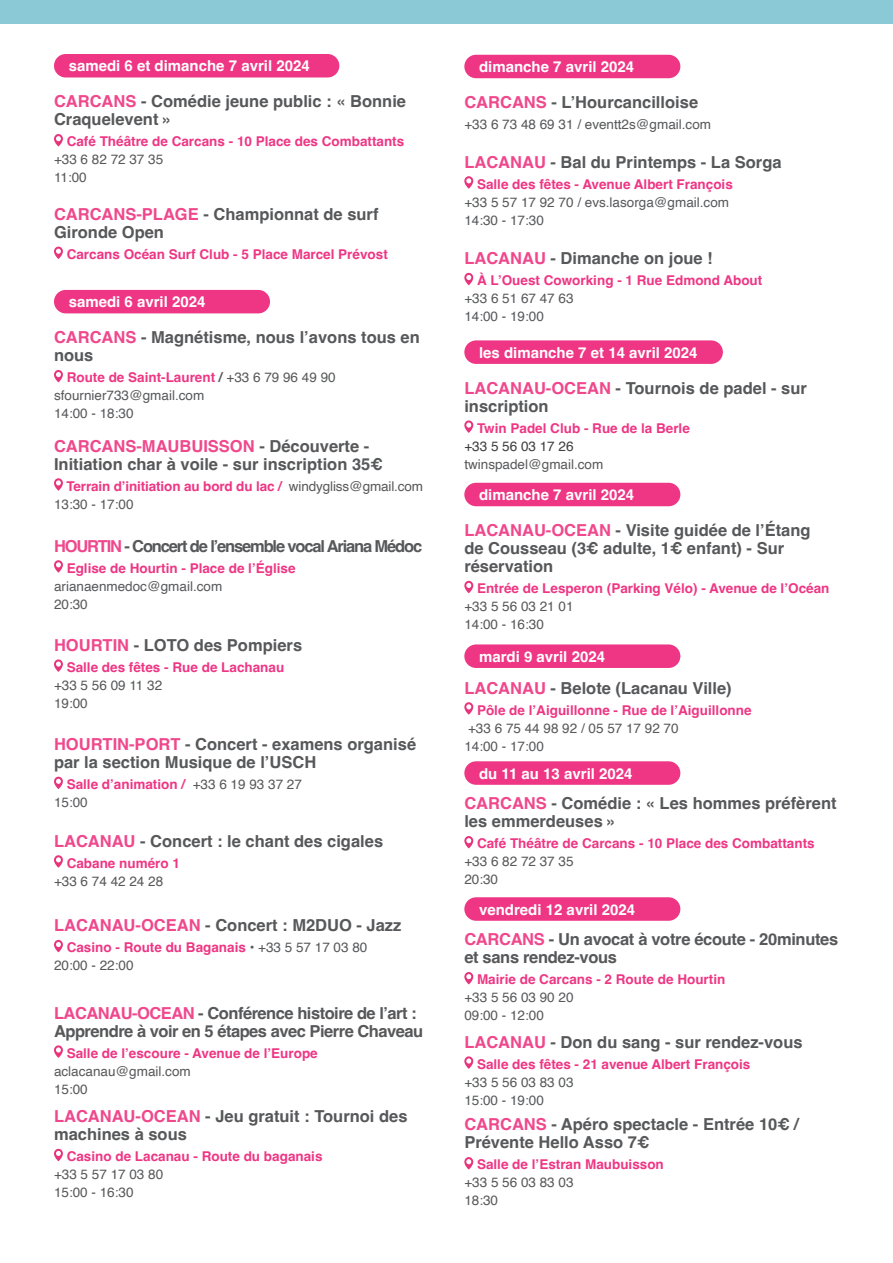
<style>
.page{position:relative;width:893px;height:1263px;background:#fff}
.page>*{position:absolute;margin:0;border:0;box-sizing:border-box;transform-origin:0 0}
.t1{font:700 16.5px/18px "Helvetica";color:#57585a}
.t2{font:700 16.5px/18px "Helvetica";letter-spacing:-.03em;color:#57585a}
.t3{font:700 16.5px/18px "Helvetica";letter-spacing:-.02em;color:#57585a}
.t4{font:700 16.5px "Helvetica";letter-spacing:-.07em;color:#57585a}
.t5{font:700 15px "Helvetica";color:#fff}
.t6{font:700 13.5px/18px "Helvetica";color:#ee3684}
.t7{font:13.5px/18px "Helvetica";color:#57585a}
.t8{font:13.5px "Helvetica";color:#3e3e3f}
.s1{color:#ef488c}
.s2{font-weight:400;color:#57585a}
.s3{font-weight:700;color:#ee3684}
.s4{font-weight:700}
.s5{color:#57585a}
</style>
<div class="page">
<svg style="left:54px;top:134px;width:9px;height:12px"></svg>
<div style="left:54px;top:54px;width:285px;height:23px;background:#ee3684;border-radius:12px"></div>
<svg style="left:54px;top:370px;width:9px;height:12px"></svg>
<div style="left:54px;top:290px;width:216px;height:23px;background:#ee3684;border-radius:12px"></div>
<svg style="left:54px;top:478px;width:9px;height:13px"></svg>
<svg style="left:54px;top:246px;width:9px;height:13px"></svg>
<svg style="left:54px;top:560px;width:9px;height:13px"></svg>
<svg style="left:54px;top:659px;width:9px;height:13px"></svg>
<svg style="left:54px;top:776px;width:9px;height:13px"></svg>
<svg style="left:54px;top:855px;width:9px;height:13px"></svg>
<svg style="left:54px;top:939px;width:9px;height:13px"></svg>
<svg style="left:54px;top:1045px;width:9px;height:13px"></svg>
<svg style="left:54px;top:1148px;width:9px;height:13px"></svg>
<div style="left:464px;top:55px;width:216px;height:23px;background:#ee3684;border-radius:12px"></div>
<svg style="left:464px;top:176px;width:9px;height:13px"></svg>
<svg style="left:464px;top:272px;width:9px;height:13px"></svg>
<svg style="left:464px;top:420px;width:9px;height:13px"></svg>
<div style="left:464px;top:340px;width:259px;height:24px;background:#ee3684;border-radius:12px"></div>
<svg style="left:464px;top:580px;width:9px;height:13px"></svg>
<div style="left:464px;top:483px;width:216px;height:23px;background:#ee3684;border-radius:12px"></div>
<svg style="left:464px;top:702px;width:9px;height:13px"></svg>
<div style="left:464px;top:644px;width:216px;height:24px;background:#ee3684;border-radius:12px"></div>
<svg style="left:464px;top:836px;width:9px;height:12px"></svg>
<div style="left:464px;top:761px;width:216px;height:24px;background:#ee3684;border-radius:12px"></div>
<svg style="left:464px;top:972px;width:9px;height:12px"></svg>
<div style="left:464px;top:897px;width:216px;height:24px;background:#ee3684;border-radius:12px"></div>
<svg style="left:464px;top:1056px;width:9px;height:13px"></svg>
<svg style="left:464px;top:1157px;width:9px;height:12px"></svg>
<div style="left:0;top:0;width:893px;height:24px;background:#8bc9d7"></div>
<p class="t5" style="left:69px;top:57px;width:242px">samedi 6 et dimanche 7 avril 2024</p>
<p class="t1" style="left:54px;top:94px;width:354px"><span class="s1">CARCANS</span> - Comédie jeune public : « Bonnie<br>Craquelevent »</p>
<p class="t6" style="left:54px;top:134px;width:352px;text-indent:13px">Café Théâtre de Carcans - 10 Place des Combattants <span class="s2">+33 6 82 72 37 35</span></p>
<p class="t7" style="left:54px;top:169px;width:34px">11:00</p>
<p class="t1" style="left:54px;top:207px;width:326px"><span class="s1">CARCANS-PLAGE</span> - Championnat de surf<br>Gironde Open</p>
<p class="t6" style="left:67px;top:247px;width:323px">Carcans Océan Surf Club - 5 Place Marcel Prévost</p>
<p class="t5" style="left:69px;top:293px;width:138px">samedi 6 avril 2024</p>
<p class="t1" style="left:54px;top:330px;width:367px"><span class="s1">CARCANS</span> - Magnétisme, nous l’avons tous en nous</p>
<p class="t7" style="left:54px;top:369px;width:283px;text-indent:13px"><span class="s3">Route de Saint-Laurent</span> <span class="s4">/</span> +33 6 79 96 49 90 sfournier733@gmail.com</p>
<p class="t7" style="left:54px;top:405px;width:81px">14:00 - 18:30</p>
<p class="t1" style="left:54px;top:439px;width:330px"><span class="s1">CARCANS-MAUBUISSON</span> - Découverte -<br>Initiation char à voile - sur inscription 35€</p>
<p class="t6" style="left:66px;top:478px;width:358px">Terrain d’initiation au bord du lac / <span class="s2">windygliss@gmail.com</span></p>
<p class="t7" style="left:54px;top:495px;width:81px">13:30 - 17:00</p>
<p class="t4" style="left:54px;top:536px;width:370px"><span class="s1">HOURTIN</span> - Concert de l’ensemble vocal Ariana Médoc</p>
<p class="t6" style="left:67px;top:560px;width:230px">Eglise de Hourtin - Place de l’Église</p>
<p class="t7" style="left:54px;top:577px;width:170px">arianaenmedoc@gmail.com</p>
<p class="t7" style="left:54px;top:595px;width:35px">20:30</p>
<p class="t1" style="left:54px;top:638px;width:250px"><span class="s1">HOURTIN</span> - LOTO des Pompiers</p>
<p class="t6" style="left:67px;top:659px;width:219px">Salle des fêtes - Rue de Lachanau</p>
<p class="t7" style="left:54px;top:676px;width:110px">+33 5 56 09 11 32</p>
<p class="t7" style="left:54px;top:694px;width:35px">19:00</p>
<p class="t1" style="left:54px;top:737px;width:364px"><span class="s1">HOURTIN-PORT</span> - Concert - examens organisé par la section Musique de l’USCH</p>
<p class="t6" style="left:67px;top:777px;width:237px">Salle d’animation / <span class="s2">+33 6 19 93 37 27</span></p>
<p class="t7" style="left:54px;top:794px;width:35px">15:00</p>
<p class="t1" style="left:54px;top:833px;width:331px"><span class="s1">LACANAU</span> - Concert : le chant des cigales</p>
<p class="t6" style="left:67px;top:855px;width:115px">Cabane numéro 1</p>
<p class="t7" style="left:54px;top:872px;width:111px">+33 6 74 42 24 28</p>
<p class="t1" style="left:54px;top:918px;width:349px"><span class="s1">LACANAU-OCEAN</span> - Concert : M2DUO - Jazz</p>
<p class="t6" style="left:67px;top:940px;width:302px">Casino - Route du Baganais <span class="s5">•</span> <span class="s2">+33 5 57 17 03 80</span></p>
<p class="t7" style="left:54px;top:957px;width:81px">20:00 - 22:00</p>
<p class="t2" style="left:54px;top:1006px;width:371px"><span class="s1">LACANAU-OCEAN</span> - Conférence histoire de l’art :<br>Apprendre à voir en 5 étapes avec Pierre Chaveau</p>
<p class="t6" style="left:67px;top:1045px;width:253px">Salle de l’escoure - Avenue de l’Europe</p>
<p class="t7" style="left:54px;top:1062px;width:138px">aclacanau@gmail.com</p>
<p class="t7" style="left:54px;top:1080px;width:35px">15:00</p>
<p class="t1" style="left:54px;top:1109px;width:355px"><span class="s1">LACANAU-OCEAN</span> - Jeu gratuit : Tournoi des machines à sous</p>
<p class="t6" style="left:67px;top:1149px;width:257px">Casino de Lacanau - Route du baganais</p>
<p class="t7" style="left:54px;top:1166px;width:111px">+33 5 57 17 03 80</p>
<p class="t7" style="left:54px;top:1184px;width:81px">15:00 - 16:30</p>
<p class="t5" style="left:479px;top:58px;width:157px">dimanche 7 avril 2024</p>
<p class="t1" style="left:464px;top:95px;width:235px"><span class="s1">CARCANS</span> - L’Hourcancilloise</p>
<p class="t7" style="left:464px;top:116px;width:248px">+33 6 73 48 69 31 / eventt2s@gmail.com</p>
<p class="t1" style="left:464px;top:155px;width:319px"><span class="s1">LACANAU</span> - Bal du Printemps - La Sorga</p>
<p class="t6" style="left:477px;top:176px;width:257px">Salle des fêtes - Avenue Albert François</p>
<p class="t7" style="left:464px;top:193px;width:266px">+33 5 57 17 92 70 / evs.lasorga@gmail.com</p>
<p class="t7" style="left:464px;top:211px;width:81px">14:30 - 17:30</p>
<p class="t1" style="left:464px;top:251px;width:250px"><span class="s1">LACANAU</span> - Dimanche on joue !</p>
<p class="t6" style="left:477px;top:273px;width:287px">À L’Ouest Coworking - 1 Rue Edmond About</p>
<p class="t7" style="left:464px;top:290px;width:111px">+33 6 51 67 47 63</p>
<p class="t7" style="left:464px;top:308px;width:81px">14:00 - 19:00</p>
<p class="t5" style="left:479px;top:343px;width:220px">les dimanche 7 et 14 avril 2024</p>
<p class="t1" style="left:464px;top:381px;width:344px"><span class="s1">LACANAU-OCEAN</span> - Tournois de padel - sur inscription</p>
<p class="t6" style="left:477px;top:420px;width:214px">Twin Padel Club - Rue de la Berle</p>
<p class="t8" style="left:464px;top:436px;width:111px">+33 5 56 03 17 26</p>
<p class="t7" style="left:464px;top:455px;width:140px">twinspadel@gmail.com</p>
<p class="t5" style="left:479px;top:486px;width:157px">dimanche 7 avril 2024</p>
<p class="t1" style="left:464px;top:523px;width:348px"><span class="s1">LACANAU-OCEAN</span> - Visite guidée de l’Étang de Cousseau (3€ adulte, 1€ enfant) - Sur réservation</p>
<p class="t6" style="left:464px;top:581px;width:367px;text-indent:13px">Entrée de Lesperon (Parking Vélo) - Avenue de l’Océan <span class="s2">+33 5 56 03 21 01</span></p>
<p class="t7" style="left:464px;top:616px;width:81px">14:00 - 16:30</p>
<p class="t5" style="left:479px;top:647px;width:127px">mardi 9 avril 2024</p>
<p class="t1" style="left:464px;top:681px;width:269px"><span class="s1">LACANAU</span> - Belote (Lacanau Ville)</p>
<p class="t6" style="left:477px;top:702px;width:276px">Pôle de l’Aiguillonne - Rue de l’Aiguillonne</p>
<p class="t7" style="left:468px;top:719px;width:212px">+33 6 75 44 98 92 / 05 57 17 92 70</p>
<p class="t7" style="left:464px;top:737px;width:81px">14:00 - 17:00</p>
<p class="t5" style="left:479px;top:764px;width:155px">du 11 au 13 avril 2024</p>
<p class="t1" style="left:464px;top:796px;width:374px"><span class="s1">CARCANS</span> - Comédie : « Les hommes préfèrent les emmerdeuses »</p>
<p class="t6" style="left:464px;top:836px;width:352px;text-indent:13px">Café Théâtre de Carcans - 10 Place des Combattants <span class="s2">+33 6 82 72 37 35</span></p>
<p class="t7" style="left:464px;top:871px;width:35px">20:30</p>
<p class="t5" style="left:479px;top:900px;width:157px">vendredi 12 avril 2024</p>
<p class="t3" style="left:464px;top:932px;width:375px"><span class="s1">CARCANS</span> - Un avocat à votre écoute - 20minutes et sans rendez-vous</p>
<p class="t6" style="left:477px;top:972px;width:250px">Mairie de Carcans - 2 Route de Hourtin</p>
<p class="t7" style="left:464px;top:989px;width:111px">+33 5 56 03 90 20</p>
<p class="t7" style="left:464px;top:1007px;width:81px">09:00 - 12:00</p>
<p class="t1" style="left:464px;top:1035px;width:340px"><span class="s1">LACANAU</span> - Don du sang - sur rendez-vous</p>
<p class="t6" style="left:477px;top:1056px;width:275px">Salle des fêtes - 21 avenue Albert François</p>
<p class="t7" style="left:464px;top:1073px;width:111px">+33 5 56 03 83 03</p>
<p class="t7" style="left:464px;top:1091px;width:81px">15:00 - 19:00</p>
<p class="t1" style="left:464px;top:1117px;width:336px"><span class="s1">CARCANS</span> - Apéro spectacle - Entrée 10€ /<br>Prévente Hello Asso 7€</p>
<p class="t6" style="left:477px;top:1157px;width:188px">Salle de l’Estran Maubuisson</p>
<p class="t7" style="left:464px;top:1174px;width:111px">+33 5 56 03 83 03</p>
<p class="t7" style="left:464px;top:1192px;width:35px">18:30</p>
</div>
